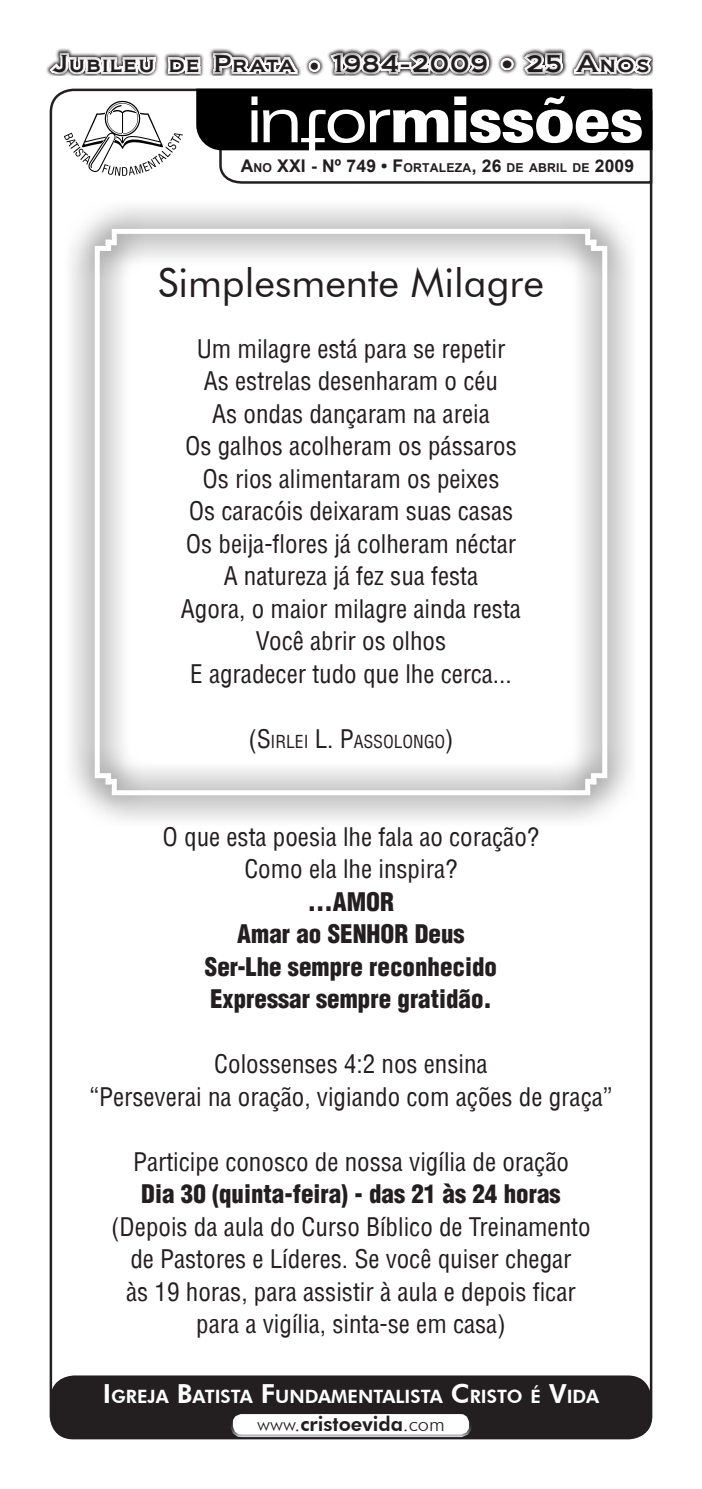
<style>
.page{position:relative;width:702px;height:1489px;background:#fff}
.page>*{position:absolute;margin:0;border:0;box-sizing:border-box;transform-origin:0 0}
.titulo{font:40px "Futura BT";color:#231f20}
.texto{font:25px/32.5px "Switzerland Condensed";color:#231f20;text-align:center}
.texto-2{font:25px "Switzerland Cond Black Plain";color:#231f20}
.t1{font:22.5px "Biondi";letter-spacing:.07em;color:#231f20}
.textos{font:800 20px "Futura BT";color:#231f20}
.textos-2{font:800 18.25px "Futura BT";color:#fff}
.t2{font:700 17.5px "Arial";letter-spacing:.01em;color:#231f20}
.texto-3{font:17.5px "Switzerland Condensed";color:#231f20}
.s1{font-size:20px}
.s2{font-size:12.25px}
.s3{font-size:25px}
.s4{font-size:26.25px}
.s5{font-weight:300}
</style>
<div class="page">
<svg style="left:196px;top:89px;width:457px;height:96px"></svg>
<svg style="left:64px;top:100px;width:119px;height:76px"></svg>
<div style="left:52px;top:1376px;width:598px;height:61px;background:#231f20;border-radius:23px"></div>
<div style="left:50px;top:1375px;width:601px;height:63px;border:2px solid #231f20;border-radius:23px"></div>
<div style="left:231px;top:1412px;width:239px;height:23px;background:#fff;border-radius:10px"></div>
<div style="left:230px;top:1411px;width:241px;height:25px;border:2px solid #fff;border-radius:10px"></div>
<div style="left:43px;top:40px;width:615px;height:49px;background:#231f20;opacity:.5"></div>
<svg style="left:71px;top:207px;width:560px;height:613px"></svg>
<svg style="left:92px;top:226px;width:517px;height:571px"></svg>
<p class="t1" style="left:53px;top:50px;width:598px">Jubileu de Prata • 1984-2009 <span class="s1">•</span> 25 Anos</p>
<p class="t2" style="left:241px;top:155px;width:395px">A<span class="s2">NO</span> XXI - Nº 749 • F<span class="s2">ORTALEZA</span>, 26 <span class="s2">DE ABRIL DE</span> 2009</p>
<p class="titulo" style="left:158px;top:258px;width:388px">Simplesmente Milagre</p>
<p class="texto" style="left:197px;top:332px;width:310px">Um milagre está para se repetir</p>
<p class="texto" style="left:204px;top:364px;width:295px">As estrelas desenharam o céu</p>
<p class="texto" style="left:212px;top:397px;width:279px">As ondas dançaram na areia</p>
<p class="texto" style="left:185px;top:429px;width:333px">Os galhos acolheram os pássaros</p>
<p class="texto" style="left:202px;top:462px;width:298px">Os rios alimentaram os peixes</p>
<p class="texto" style="left:189px;top:494px;width:326px">Os caracóis deixaram suas casas</p>
<p class="texto" style="left:186px;top:527px;width:332px">Os beija-flores já colheram néctar</p>
<p class="texto" style="left:224px;top:559px;width:256px">A natureza já fez sua festa</p>
<p class="texto" style="left:181px;top:592px;width:341px">Agora, o maior milagre ainda resta</p>
<p class="texto" style="left:256px;top:624px;width:192px">Você abrir os olhos</p>
<p class="texto" style="left:190px;top:657px;width:323px">E agradecer tudo que lhe cerca...</p>
<p class="texto-3" style="left:248px;top:730px;width:207px"><span class="s3">(S</span>IRLEI <span class="s3">L. P</span>ASSOLONGO<span class="s3">)</span></p>
<p class="texto" style="left:163px;top:819px;width:378px">O que esta poesia lhe fala ao coração?</p>
<p class="texto" style="left:244px;top:852px;width:215px">Como ela lhe inspira?</p>
<p class="texto-2" style="left:308px;top:885px;width:88px">...AMOR</p>
<p class="texto-2" style="left:237px;top:918px;width:229px">Amar ao SENHOR Deus</p>
<p class="texto-2" style="left:205px;top:950px;width:293px">Ser-Lhe sempre reconhecido</p>
<p class="texto-2" style="left:210px;top:983px;width:283px">Expressar sempre gratidão.</p>
<p class="texto" style="left:214px;top:1047px;width:275px">Colossenses 4:2 nos ensina</p>
<p class="texto" style="left:89px;top:1079px;width:524px">“Perseverai na oração, vigiando com ações de graça”</p>
<p class="texto" style="left:133px;top:1144px;width:437px">Participe conosco de nossa vigília de oração</p>
<p class="texto-2" style="left:141px;top:1178px;width:421px">Dia 30 (quinta-feira) - das 21 às 24 horas</p>
<p class="texto" style="left:111px;top:1209px;width:481px">(Depois da aula do Curso Bíblico de Treinamento de Pastores e Líderes. Se você quiser chegar<br>às 19 horas, para assistir à aula e depois ficar para a vigília, sinta-se em casa)</p>
<p class="textos-2" style="left:103px;top:1385px;width:498px"><span class="s4">I</span>GREJA <span class="s4">B</span>ATISTA <span class="s4">F</span>UNDAMENTALISTA <span class="s4">C</span>RISTO É <span class="s4">V</span>I DA</p>
<p class="textos" style="left:257px;top:1411px;width:189px"><span class="s5">www.</span>cristoevida<span class="s5">.com</span></p>
</div>
